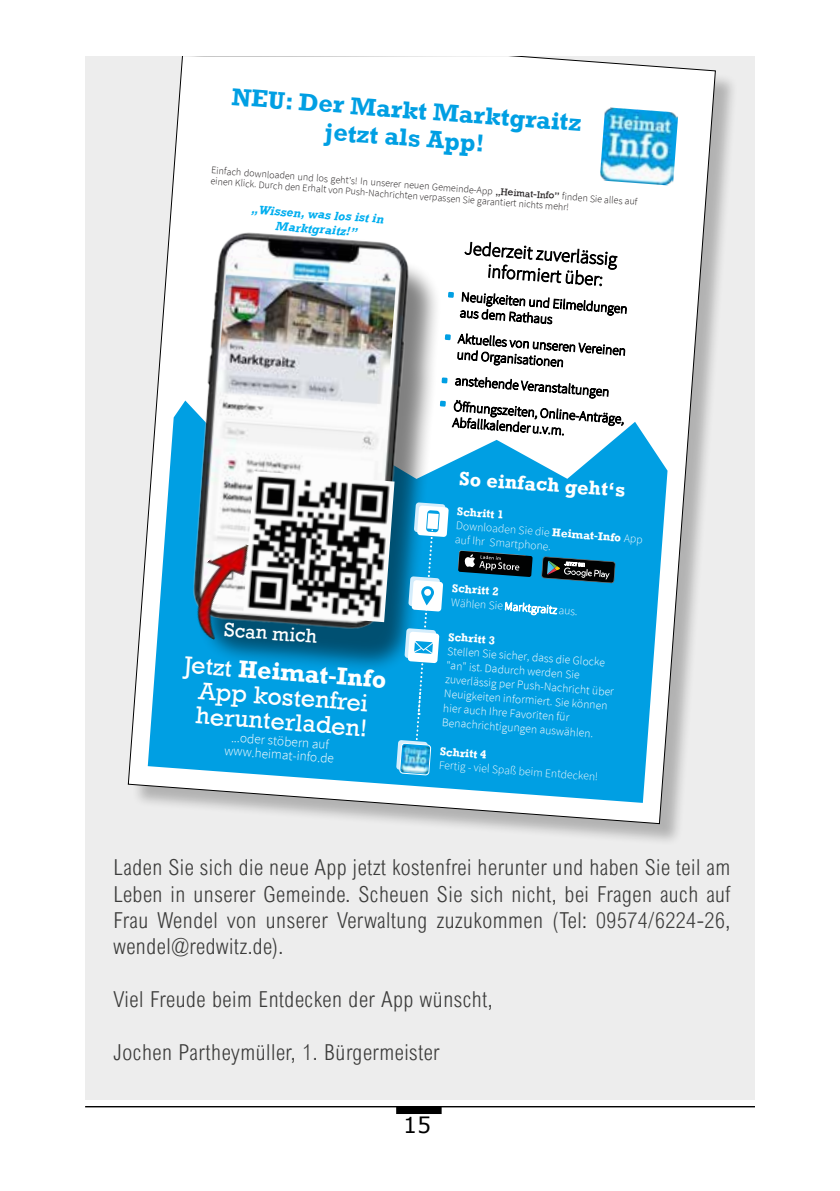
<style>
.page{position:relative;width:840px;height:1191px;background:#fff}
.page>*{position:absolute;margin:0;border:0;box-sizing:border-box;transform-origin:0 0}
.t1{font:25px/24.8px "Rockwell";color:#fff;text-align:center}
.t2{font:700 25px/27.8px "Rockwell";color:#009fe3;text-align:center}
.t3{font:300 22px/26.4px "Arial Nova Cond";letter-spacing:.025em;color:#3c3c3b;text-align:justify}
.t4{font:22px "Verdana";color:#000}
.t5{font:700 20px "Rockwell Std";color:#fff}
.t6{font:20px "Rockwell";color:#fff}
.t7{font:300 18.4px/21.4px "Source Sans Pro";color:#000}
.t8{font:300 13.4px/15.8px "Source Sans Pro";color:#000}
.t9{font:300 13.4px/13.6px "Source Sans Pro";color:#fff;text-align:center}
.t10{font:italic 700 12.4px/15px "Rockwell";color:#00aeef;text-align:center}
.t11{font:300 11.6px/14.4px "Source Sans Pro";color:#fff}
.t12{font:700 11.6px "Rockwell";color:#fff}
.t13{font:300 10px/10.6px "Source Sans Pro";color:#221e1f}
.s1{font-family:"Rockwell";font-weight:400}
.s2{font-weight:700}
.s3{font-family:"Rockwell";font-weight:700}
</style>
<div class="page">
<hr style="left:85px;top:1106px;width:669px;height:1px;background:#000">
<div style="left:396px;top:1106px;width:45px;height:8px;background:#000"></div>
<div style="left:85px;top:57px;width:669px;height:1043px;background:#ededed"></div>
<div style="left:132px;top:57px;width:606px;height:789px;background:#000;opacity:.25"></div>
<svg style="left:128px;top:57px;width:587px;height:767px"></svg>
<p class="t2" style="left:232px;top:84px;width:352px;rotate:4deg">NEU: Der Markt Marktgraitz jetzt als App!</p>
<p class="t13" style="left:211px;top:166px;width:428px;rotate:4deg">Einfach downloaden und los geht’s! In unserer neuen Gemeinde-App <span class="s1">„Heimat-Info”</span> finden Sie alles auf einen Klick. Durch den Erhalt von Push-Nachrichten verpassen Sie garantiert nichts mehr!</p>
<p class="t10" style="left:252px;top:202px;width:134px;rotate:4deg">„Wissen, was los ist in<br>Marktgraitz!”</p>
<p class="t6" style="left:225px;top:618px;width:95px;rotate:4deg">Scan mich</p>
<p class="t1" style="left:185px;top:653px;width:204px;rotate:4deg">Jetzt <span class="s2">Heimat-Info<br></span>App kostenfrei herunterladen!</p>
<p class="t9" style="left:226px;top:730px;width:111px;rotate:4deg">...oder stöbern auf www.heimat-info.de</p>
<p class="t7" style="left:489px;top:239px;width:130px;text-indent:-24px;rotate:4deg">Jederzeit zuverlässig informiert über:</p>
<p class="t8" style="left:461px;top:289px;width:168px;rotate:4deg">Neuigkeiten und Eilmeldungen aus dem Rathaus</p>
<p class="t8" style="left:457px;top:347px;width:109px;rotate:4deg">und Organisationen</p>
<p class="t8" style="left:458px;top:331px;width:170px;rotate:4deg">Aktuelles von unseren Vereinen</p>
<p class="t8" style="left:455px;top:373px;width:156px;rotate:4deg">anstehende Veranstaltungen</p>
<p class="t8" style="left:453px;top:415px;width:114px;rotate:4deg">Abfallkalender u.v.m.</p>
<p class="t8" style="left:454px;top:399px;width:172px;rotate:4deg">Öffnungszeiten, Online-Anträge,</p>
<p class="t5" style="left:460px;top:466px;width:168px;rotate:4deg">So einfach geht‘s</p>
<p class="t12" style="left:457px;top:504px;width:48px;rotate:4deg">Schritt 1</p>
<p class="t11" style="left:456px;top:519px;width:189px;rotate:4deg">Downloaden Sie die <span class="s3">Heimat-Info</span> App auf Ihr Smartphone.</p>
<p class="t12" style="left:452px;top:581px;width:48px;rotate:4deg">Schritt 2</p>
<p class="t11" style="left:451px;top:595px;width:128px;rotate:4deg">Wählen Sie Marktgraitz aus.</p>
<p class="t12" style="left:448px;top:630px;width:48px;rotate:4deg">Schritt 3</p>
<p class="t11" style="left:447px;top:644px;width:171px;rotate:4deg">Stellen Sie sicher, dass die Glocke "an" ist. Dadurch werden Sie zuverlässig per Push-Nachricht über Neuigkeiten informiert. Sie können hier auch Ihre Favoriten für Benachrichtigungen auswählen.</p>
<p class="t12" style="left:440px;top:744px;width:48px;rotate:4deg">Schritt 4</p>
<p class="t11" style="left:439px;top:758px;width:161px;rotate:4deg">Fertig - viel Spaß beim Entdecken!</p>
<p class="t3" style="left:113px;top:854px;width:618px">Laden Sie sich die neue App jetzt kostenfrei herunter und haben Sie teil am Leben in unserer Gemeinde. Scheuen Sie sich nicht, bei Fragen auch auf Frau Wendel von unserer Verwaltung zuzukommen (Tel: 09574/6224-26, wendel@redwitz.de).</p>
<p class="t3" style="left:113px;top:986px;width:380px">Viel Freude beim Entdecken der App wünscht,</p>
<p class="t3" style="left:113px;top:1038px;width:327px">Jochen Partheymüller, 1. Bürgermeister</p>
<p class="t4" style="left:403px;top:1109px;width:29px">15</p>
</div>
